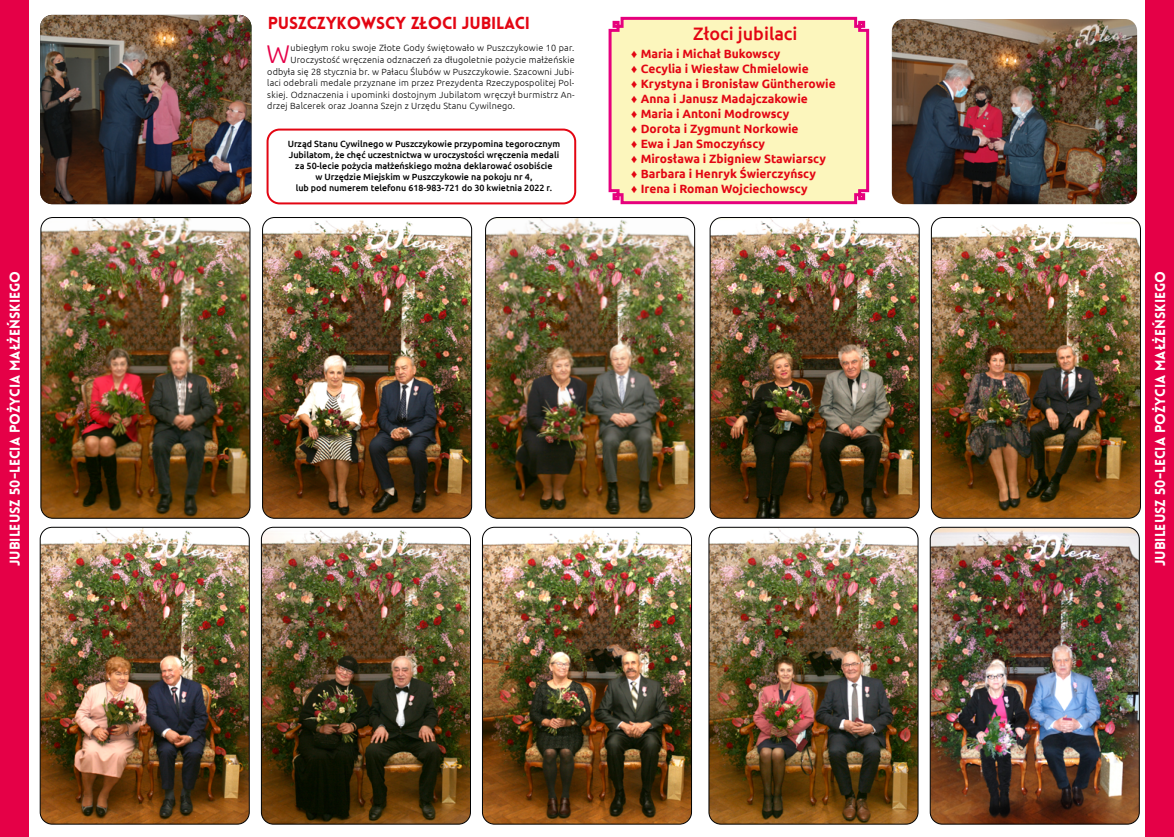
<style>
.page{position:relative;width:1174px;height:837px;background:#fff}
.page>*{position:absolute;margin:0;border:0;box-sizing:border-box;transform-origin:0 0}
.t1{font:300 25.6px "Ubuntu";color:#e50047}
.t2{font:500 18px "Ubuntu";color:#e30613}
.t3{font:900 17px "Lovelo";letter-spacing:-.01em;color:#e30613}
.t4{font:900 14px "Lovelo";color:#fff}
.t5{font:700 12px/15px "Ubuntu";color:#e30613}
.t6{font:300 9px "Ubuntu";letter-spacing:.02em;color:#000}
.t7{font:500 9px/11px "Ubuntu";color:#000;text-align:center}
.s1{font-family:"Arial";font-weight:400}
</style>
<div class="page">
<div style="left:1145px;top:0;width:29px;height:836px;background:#e50047"></div>
<div style="left:0;top:0;width:28px;height:836px;background:#e50047"></div>
<img style="left:262px;top:220px;width:209px;height:298px">
<div style="left:262px;top:217px;width:210px;height:301px;border:1px solid #000;border-radius:12px"></div>
<img style="left:41px;top:217px;width:209px;height:301px">
<div style="left:41px;top:217px;width:209px;height:301px;border:1px solid #000;border-radius:12px"></div>
<img style="left:40px;top:15px;width:211px;height:189px">
<img style="left:261px;top:527px;width:209px;height:296px">
<div style="left:261px;top:527px;width:210px;height:297px;border:1px solid #000;border-radius:12px"></div>
<img style="left:40px;top:527px;width:209px;height:296px">
<div style="left:40px;top:527px;width:209px;height:297px;border:1px solid #000;border-radius:12px"></div>
<img style="left:710px;top:217px;width:209px;height:301px">
<div style="left:710px;top:217px;width:209px;height:301px;border:1px solid #000;border-radius:12px"></div>
<img style="left:930px;top:527px;width:209px;height:296px">
<div style="left:930px;top:527px;width:209px;height:297px;border:1px solid #000;border-radius:12px"></div>
<img style="left:485px;top:217px;width:209px;height:301px">
<div style="left:485px;top:217px;width:210px;height:301px;border:1px solid #000;border-radius:12px"></div>
<img style="left:710px;top:527px;width:208px;height:296px">
<div style="left:708px;top:527px;width:210px;height:297px;border:1px solid #000;border-radius:12px"></div>
<img style="left:482px;top:527px;width:209px;height:296px">
<div style="left:482px;top:527px;width:210px;height:297px;border:1px solid #000;border-radius:12px"></div>
<img style="left:931px;top:218px;width:209px;height:299px">
<div style="left:931px;top:217px;width:209px;height:301px;border:1px solid #000;border-radius:12px"></div>
<svg style="left:608px;top:16px;width:262px;height:189px;background:#fae7ba"></svg>
<div style="left:266px;top:128px;width:310px;height:76px;border:2px solid #e30613;border-radius:12px"></div>
<img style="left:891px;top:19px;width:246px;height:185px">
<h3 class="t3" style="left:268px;top:12px;width:264px">PUSZCZYKOWSCY ZŁOCI JUBILACI</h3>
<h1 class="t1" style="left:266px;top:38px;width:25px">W</h1>
<p class="t6" style="left:290px;top:43px;width:285px">ubiegłym roku swoje Złote Gody świętowało w Puszczykowie 10 par.</p>
<p class="t6" style="left:290px;top:54px;width:286px">Uroczystość wręczenia odznaczeń za długoletnie pożycie małżeńskie</p>
<p class="t6" style="left:267px;top:66px;width:309px">odbyła się 28 stycznia br. w Pałacu Ślubów w Puszczykowie. Szacowni Jubi-</p>
<p class="t6" style="left:267px;top:77px;width:309px">laci odebrali medale przyznane im przez Prezydenta Rzeczypospolitej Pol-</p>
<p class="t6" style="left:267px;top:89px;width:309px">skiej. Odznaczenia i upominki dostojnym Jubilatom wręczył burmistrz An-</p>
<p class="t6" style="left:267px;top:100px;width:249px">drzej Balcerek oraz Joanna Szejn z Urzędu Stanu Cywilnego.</p>
<p class="t7" style="left:288px;top:138px;width:274px">Urząd Stanu Cywilnego w Puszczykowie przypomina tegorocznym Jubilatom, że chęć uczestnictwa w uroczystości wręczenia medali za 50-lecie pożycia małżeńskiego można deklarować osobiście<br>w Urzędzie Miejskim w Puszczykowie na pokoju nr 4,<br>lub pod numerem telefonu 618-983-721 do 30 kwietnia 2022 r.</p>
<h2 class="t2" style="left:693px;top:22px;width:106px">Złoci jubilaci</h2>
<p class="t5" style="left:631px;top:46px;width:206px"><span class="s1">♦</span> Maria i Michał Bukowscy<br><span class="s1">♦</span> Cecylia i Wiesław Chmielowie<br><span class="s1">♦</span> Krystyna i Bronisław Güntherowie <span class="s1">♦</span> Anna i Janusz Madajczakowie<br><span class="s1">♦</span> Maria i Antoni Modrowscy<br><span class="s1">♦</span> Dorota i Zygmunt Norkowie<br><span class="s1">♦</span> Ewa i Jan Smoczyńscy<br><span class="s1">♦</span> Mirosława i Zbigniew Stawiarscy<br><span class="s1">♦</span> Barbara i Henryk Świerczyńscy<br><span class="s1">♦</span> Irena i Roman Wojciechowscy</p>
<h3 class="t4" style="left:6px;top:566px;width:299px;rotate:-90deg">JUBILEUSZ 50-LECIA POŻYCIA MAŁŻEŃSKIEGO</h3>
<h3 class="t4" style="left:1151px;top:566px;width:299px;rotate:-90deg">JUBILEUSZ 50-LECIA POŻYCIA MAŁŻEŃSKIEGO</h3>
</div>
